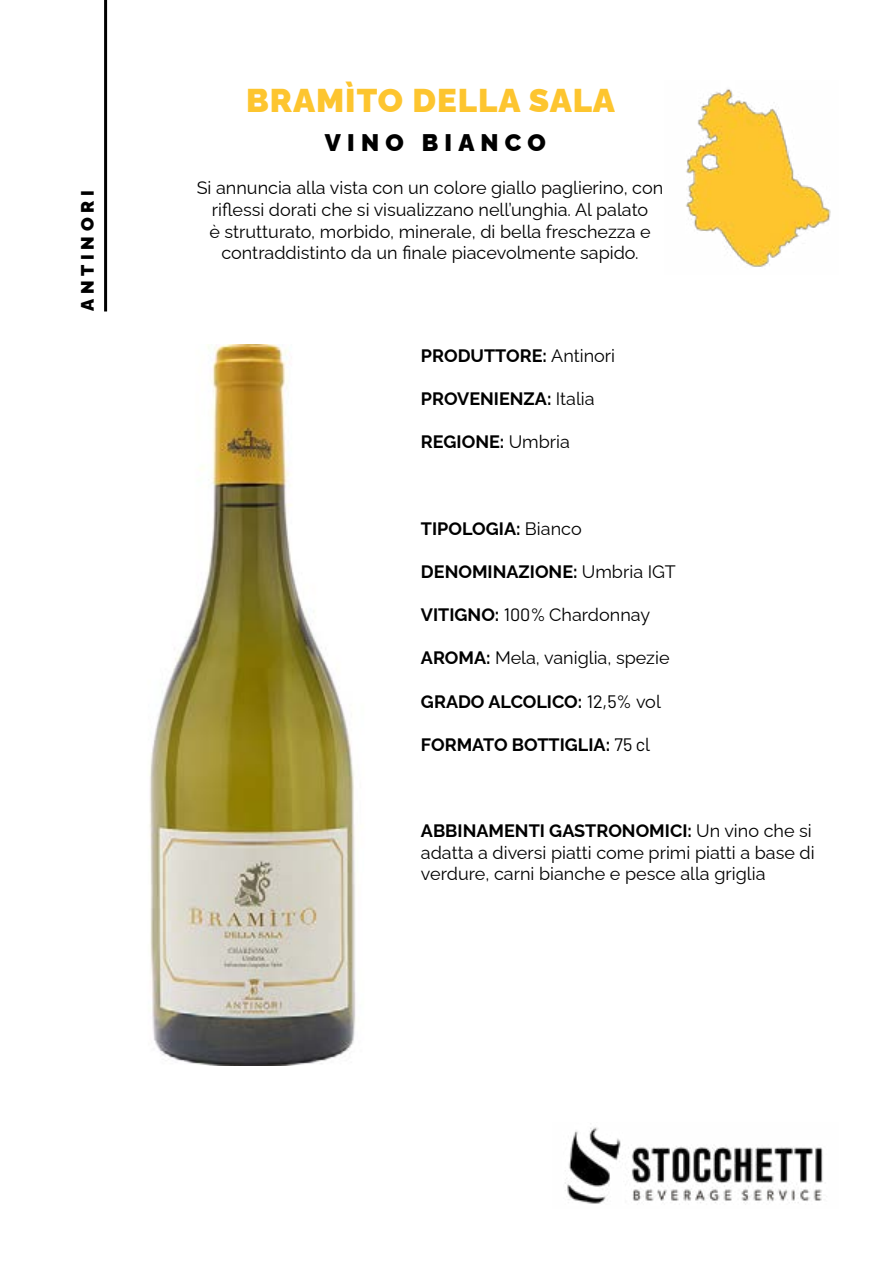
<style>
.page{position:relative;width:893px;height:1263px;background:#fff}
.page>*{position:absolute;margin:0;border:0;box-sizing:border-box;transform-origin:0 0}
.t1{font:900 33px "Raleway";letter-spacing:.03em;color:#fdc52f}
.t2{font:900 24px "Raleway";letter-spacing:.26em;color:#000}
.t3{font:18px/21.6px "Raleway";color:#000}
.t4{font:700 18px "Raleway";color:#000}
.t5{font:900 18px "Raleway";letter-spacing:.26em;color:#000}
.s1{font-weight:400}
.s2{font-weight:700}
.s3{font-family:"Barlow"}
.s4{font-family:"Barlow";font-weight:400}
</style>
<div class="page">
<img style="left:565px;top:1123px;width:258px;height:82px">
<img style="left:149px;top:345px;width:207px;height:720px">
<hr style="left:104px;top:0;width:3px;height:311px;background:#000">
<img style="left:686px;top:89px;width:145px;height:178px">
<p class="t5" style="left:73px;top:311px;width:122px;rotate:-90deg">ANTINORI</p>
<h1 class="t1" style="left:246px;top:74px;width:370px">BRAMÌTO DELLA SALA</h1>
<h2 class="t2" style="left:325px;top:124px;width:222px">VINO BIANCO</h2>
<p class="t3" style="left:197px;top:175px;width:468px;text-align:center">Si annuncia alla vista con un colore giallo paglierino, con riflessi dorati che si visualizzano nell’unghia. Al palato<br>è strutturato, morbido, minerale, di bella freschezza e contraddistinto da un finale piacevolmente sapido.</p>
<p class="t4" style="left:421px;top:341px;width:196px">PRODUTTORE: <span class="s1">Antinori</span></p>
<p class="t4" style="left:421px;top:384px;width:175px">PROVENIENZA: <span class="s1">Italia</span></p>
<p class="t4" style="left:421px;top:428px;width:150px">REGIONE: <span class="s1">Umbria</span></p>
<p class="t4" style="left:421px;top:514px;width:162px">TIPOLOGIA: <span class="s1">Bianco</span></p>
<p class="t4" style="left:421px;top:557px;width:256px">DENOMINAZIONE: <span class="s1">Umbria IGT</span></p>
<p class="t3" style="left:421px;top:602px;width:231px"><span class="s2">VITIGNO:</span> <span class="s3">100%</span> Chardonnay</p>
<p class="t3" style="left:421px;top:645px;width:250px"><span class="s2">AROMA:</span> Mela, vaniglia, spezie</p>
<p class="t4" style="left:421px;top:687px;width:241px">GRADO ALCOLICO: <span class="s4">12,5%</span> <span class="s1">vol</span></p>
<p class="t4" style="left:421px;top:730px;width:231px">FORMATO BOTTIGLIA: <span class="s4">75 c</span><span class="s1">l</span></p>
<p class="t3" style="left:421px;top:818px;width:395px"><span class="s2">ABBINAMENTI GASTRONOMICI:</span> Un vino che si adatta a diversi piatti come primi piatti a base di verdure, carni bianche e pesce alla griglia</p>
</div>
